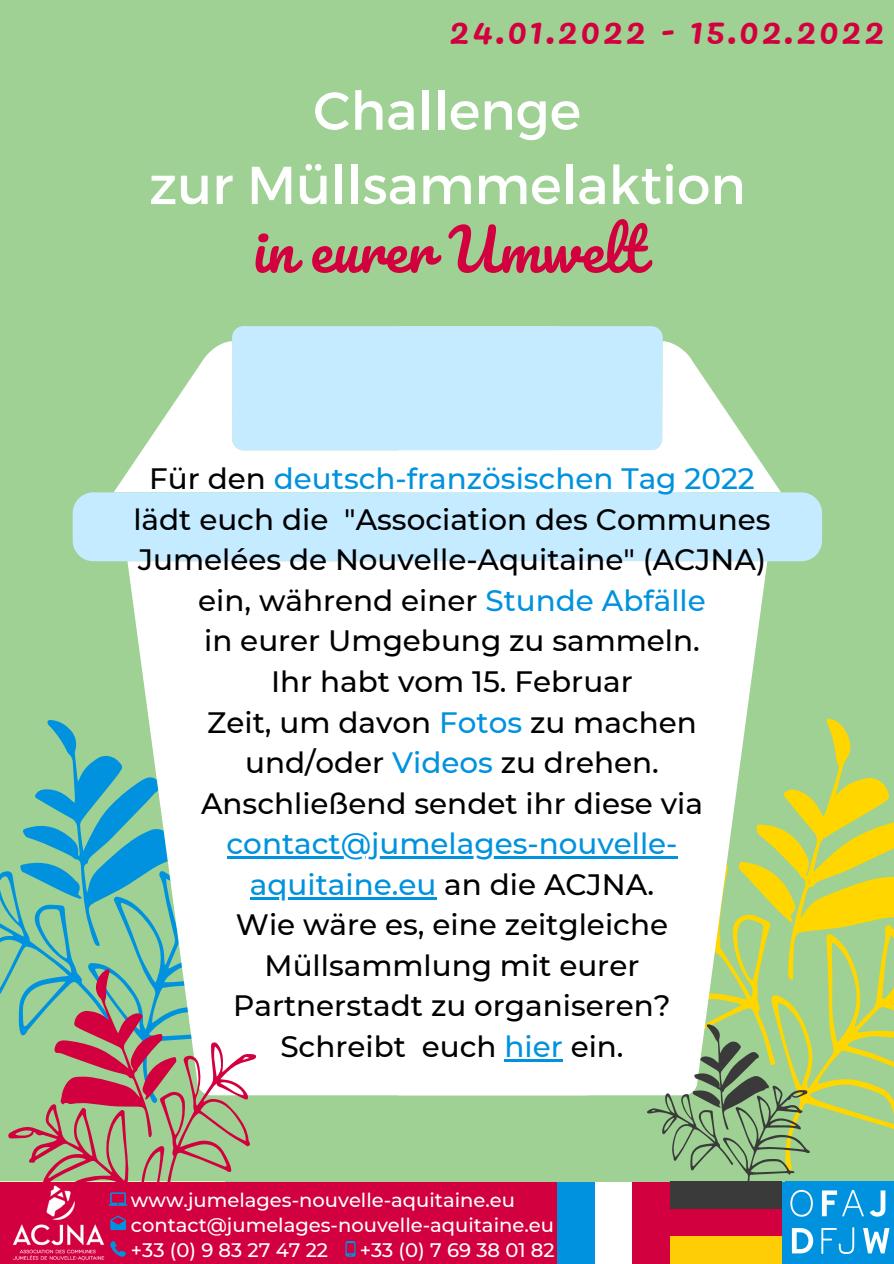
<style>
.page{position:relative;width:894px;height:1264px;background:#fff}
.page>*{position:absolute;margin:0;border:0;box-sizing:border-box;transform-origin:0 0}
.t1{font:57px "Pacifico";color:#d2003e}
.t2{font:53.25px "Montserrat";color:#fff}
.t3{font:36px "Pacifico";letter-spacing:.075em;color:#d2003e}
.t4{font:500 29.4px/40.5px "Montserrat";color:#000;text-align:center}
.t5{font:500 29.4px "Montserrat";color:#0092de}
.t6{font:500 19.5px/24.8px "Montserrat";color:#fff}
.s1{color:#000}
.s2{color:#0092de}
</style>
<div class="page">
<div style="left:0;top:0;width:893px;height:1263px;background:#9ed193"></div>
<svg style="left:23px;top:720px;width:104px;height:131px"></svg>
<svg style="left:821px;top:1003px;width:72px;height:126px"></svg>
<svg style="left:767px;top:718px;width:126px;height:285px"></svg>
<svg style="left:767px;top:859px;width:35px;height:64px"></svg>
<svg style="left:114px;top:341px;width:284px;height:151px;fill:#fff"></svg>
<div style="left:127px;top:561px;width:271px;height:534px;background:#fff"></div>
<div style="left:232px;top:326px;width:430px;height:124px;background:#c4ebff"></div>
<svg style="left:398px;top:341px;width:382px;height:151px;fill:#c4ebff"></svg>
<div style="left:73px;top:492px;width:748px;height:69px;background:#c4ebff"></div>
<svg style="left:398px;top:561px;width:369px;height:534px;fill:#fff"></svg>
<svg style="left:644px;top:1016px;width:177px;height:166px"></svg>
<div style="left:112px;top:1182px;width:448px;height:81px;background:#d2003e"></div>
<svg style="left:345px;top:1241px;width:10px;height:15px"></svg>
<svg style="left:0;top:851px;width:287px;height:412px"></svg>
<img style="left:690px;top:1182px;width:92px;height:81px">
<hr style="left:226px;top:856px;width:451px;height:2px;background:#0092de">
<hr style="left:250px;top:897px;width:186px;height:2px;background:#0092de">
<hr style="left:504px;top:1059px;width:58px;height:2px;background:#0092de">
<div style="left:669px;top:1209px;width:112px;height:27px;background:#d2003e"></div>
<div style="left:557px;top:1181px;width:37px;height:82px;background:#0092de"></div>
<div style="left:595px;top:1181px;width:37px;height:82px;background:#fff"></div>
<div style="left:632px;top:1181px;width:37px;height:82px;background:#d2003e"></div>
<div style="left:669px;top:1181px;width:112px;height:27px;background:#3a3a3a"></div>
<div style="left:669px;top:1236px;width:112px;height:27px;background:#ffcd05"></div>
<div style="left:782px;top:1181px;width:37px;height:82px;background:#0092de"></div>
<div style="left:785px;top:1182px;width:108px;height:81px;background:#0092de"></div>
<img style="left:790px;top:1189px;width:100px;height:65px">
<p class="t3" style="left:449px;top:11px;width:436px">24.01.2022 - 15.02.2022</p>
<p class="t2" style="left:313px;top:76px;width:269px">Challenge</p>
<p class="t2" style="left:149px;top:150px;width:598px">zur Müllsammelaktion</p>
<p class="t1" style="left:253px;top:220px;width:393px">in eurer Umwelt</p>
<p class="t5" style="left:149px;top:461px;width:607px"><span class="s1">Für den</span> deutsch-französischen Tag 2022</p>
<p class="t4" style="left:133px;top:499px;width:638px">lädt euch die "Association des Communes</p>
<p class="t4" style="left:138px;top:539px;width:629px">Jumelées de Nouvelle-Aquitaine" (ACJNA)</p>
<p class="t4" style="left:198px;top:580px;width:509px">ein, während einer <span class="s2">Stunde Abfälle</span></p>
<p class="t4" style="left:204px;top:620px;width:497px">in eurer Umgebung zu sammeln.</p>
<p class="t4" style="left:271px;top:661px;width:363px">Ihr habt vom 15. Februar</p>
<p class="t4" style="left:207px;top:701px;width:491px">Zeit, um davon <span class="s2">Fotos</span> zu machen</p>
<p class="t4" style="left:245px;top:742px;width:415px">und/oder <span class="s2">Videos</span> zu drehen.</p>
<p class="t4" style="left:201px;top:783px;width:503px">Anschließend sendet ihr diese via <span class="s2">contact@jumelages-nouvelle-</span></p>
<p class="t5" style="left:250px;top:866px;width:405px">aquitaine.eu <span class="s1">an die ACJNA.</span></p>
<p class="t4" style="left:236px;top:904px;width:433px">Wie wäre es, eine zeitgleiche</p>
<p class="t4" style="left:264px;top:945px;width:376px">Müllsammlung mit eurer</p>
<p class="t4" style="left:233px;top:985px;width:439px">Partnerstadt zu organiseren?</p>
<p class="t4" style="left:280px;top:1026px;width:344px">Schreibt euch <span class="s2">hier</span> ein.</p>
<p class="t6" style="left:131px;top:1187px;width:424px">www.jumelages-nouvelle-aquitaine.eu contact@jumelages-nouvelle-aquitaine.eu</p>
<p class="t6" style="left:131px;top:1237px;width:199px">+33 (0) 9 83 27 47 22</p>
<p class="t6" style="left:359px;top:1237px;width:196px">+33 (0) 7 69 38 01 82</p>
</div>
